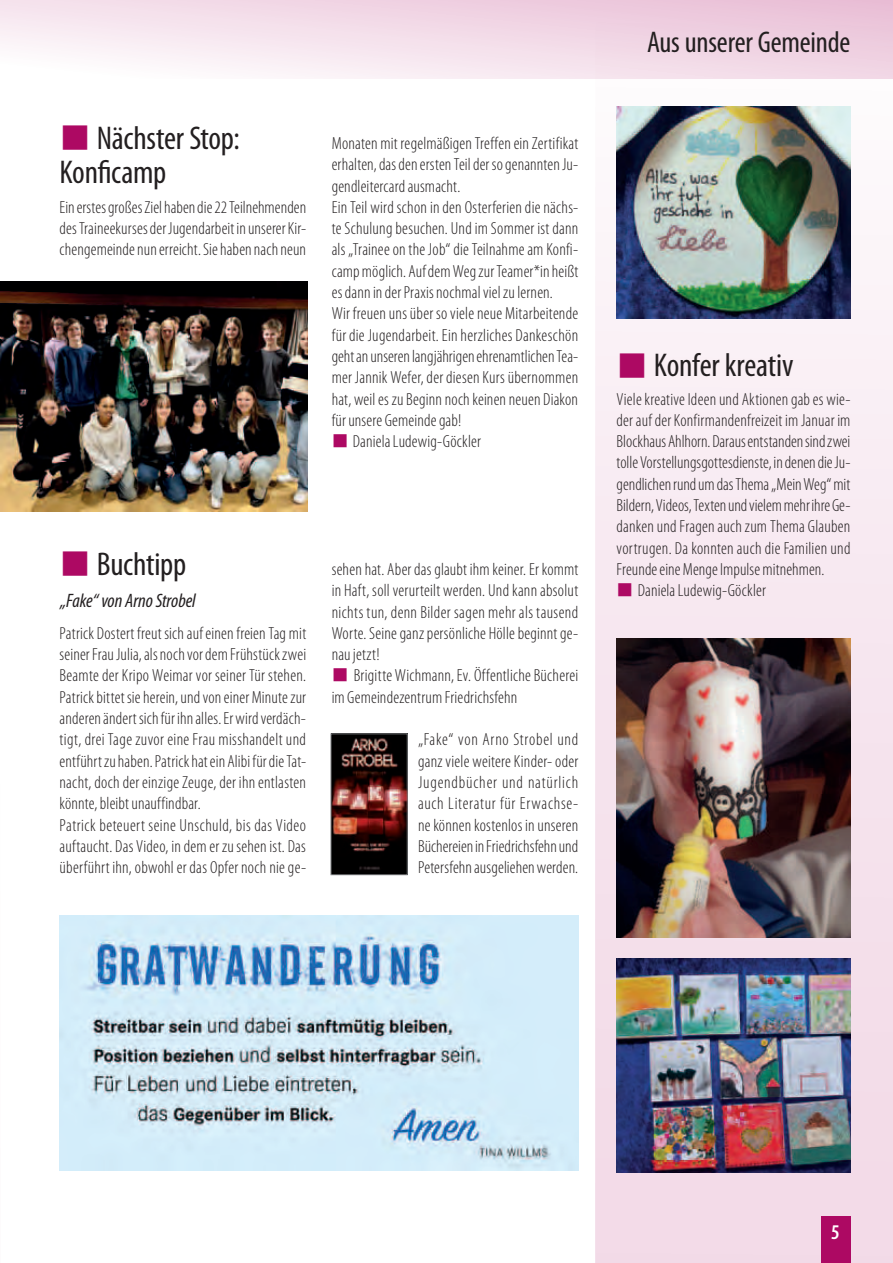
<style>
.page{position:relative;width:893px;height:1263px;background:#fff}
.page>*{position:absolute;margin:0;border:0;box-sizing:border-box;transform-origin:0 0}
.t1{font:condensed 33px/34.5px "Myriad Pro";letter-spacing:-.01em;color:#231f20}
.t2{font:condensed 30px "Myriad Pro";letter-spacing:-.005em;color:#231f20}
.t3{font:600 condensed 21px "Myriad Pro";color:#fff}
.t4{font:italic condensed 19.5px "Myriad Pro";letter-spacing:-.005em;color:#231f20}
.t5{font:300 condensed 17.55px/21.3px "Myriad Pro";letter-spacing:.01em;color:#231f20;text-align:justify}
.s1{color:#ad0963}
</style>
<div class="page">
<svg style="left:595px;top:106px;width:298px;height:1157px;fill:#f7e9f1"></svg>
<img style="left:60px;top:916px;width:518px;height:254px">
<svg style="left:1px;top:0;width:892px;height:79px"></svg>
<hr style="left:0;top:0;width:1px;height:79px;background:#ad0963">
<div style="left:821px;top:1216px;width:29px;height:47px;background:#ad0963"></div>
<img style="left:333px;top:736px;width:72px;height:137px">
<img style="left:617px;top:958px;width:233px;height:214px">
<img style="left:617px;top:107px;width:233px;height:212px">
<img style="left:617px;top:639px;width:233px;height:298px">
<img style="left:0;top:281px;width:308px;height:230px">
<h1 class="t1" style="left:60px;top:120px;width:182px"><span class="s1">■</span> Nächster Stop:<br>Konficamp</h1>
<p class="t5" style="left:60px;top:196px;width:248px">Ein erstes großes Ziel haben die 22 Teilnehmenden des Traineekurses der Jugendarbeit in unserer Kir&shy;chengemeinde nun erreicht. Sie haben nach neun</p>
<p class="t5" style="left:332px;top:132px;width:248px;text-align:left">Monaten mit regelmäßigen Treffen ein Zertifikat erhalten, das den ersten Teil der so genannten Ju&shy;gendleitercard ausmacht.<br>Ein Teil wird schon in den Osterferien die nächs&shy;te Schulung besuchen. Und im Sommer ist dann als „Trainee on the Job“ die Teilnahme am Konfi&shy;camp möglich. Auf dem Weg zur Teamer*in heißt es dann in der Praxis nochmal viel zu lernen.<br>Wir freuen uns über so viele neue Mitarbeitende für die Jugendarbeit. Ein herzliches Dankeschön geht an unseren langjährigen ehrenamtlichen Tea&shy;mer Jannik Wefer, der diesen Kurs übernommen hat, weil es zu Beginn noch keinen neuen Diakon für unsere Gemeinde gab!</p>
<p class="t5" style="left:332px;top:431px;width:151px"><span class="s1">■</span> Daniela Ludewig-Göckler</p>
<h1 class="t1" style="left:60px;top:546px;width:128px"><span class="s1">■</span> Buchtipp</h1>
<p class="t4" style="left:60px;top:589px;width:137px">„Fake“ von Arno Strobel</p>
<p class="t5" style="left:60px;top:622px;width:248px;text-align:left">Patrick Dostert freut sich auf einen freien Tag mit seiner Frau Julia, als noch vor dem Frühstück zwei Beamte der Kripo Weimar vor seiner Tür stehen.<br>Patrick bittet sie herein, und von einer Minute zur anderen ändert sich für ihn alles. Er wird verdäch&shy;tigt, drei Tage zuvor eine Frau misshandelt und entführt zu haben. Patrick hat ein Alibi für die Tat&shy;nacht, doch der einzige Zeuge, der ihn entlasten könnte, bleibt unauffindbar.<br>Patrick beteuert seine Unschuld, bis das Video auftaucht. Das Video, in dem er zu sehen ist. Das überführt ihn, obwohl er das Opfer noch nie ge-</p>
<p class="t5" style="left:332px;top:558px;width:248px">sehen hat. Aber das glaubt ihm keiner. Er kommt in Haft, soll verurteilt werden. Und kann absolut nichts tun, denn Bilder sagen mehr als tausend Worte. Seine ganz persönliche Hölle beginnt ge&shy;nau jetzt!</p>
<p class="t5" style="left:332px;top:665px;width:248px"><span class="s1">■</span> Brigitte Wichmann, Ev. Öffentliche Bücherei im Gemeindezentrum Friedrichsfehn</p>
<p class="t5" style="left:418px;top:729px;width:162px">„Fake“ von Arno Strobel und ganz viele weitere Kinder- oder Jugendbücher und natürlich auch Literatur für Erwachse&shy;ne können kostenlos in unseren Büchereien in Friedrichsfehn und Petersfehn ausgeliehen werden.</p>
<h2 class="t2" style="left:647px;top:24px;width:205px">Aus unserer Gemeinde</h2>
<h1 class="t1" style="left:617px;top:348px;width:178px"><span class="s1">■</span> Konfer kreativ</h1>
<p class="t5" style="left:617px;top:388px;width:235px">Viele kreative Ideen und Aktionen gab es wie&shy;der auf der Konfirmandenfreizeit im Januar im Blockhaus Ahlhorn. Daraus entstanden sind zwei tolle Vorstellungsgottesdienste, in denen die Ju&shy;gendlichen rund um das Thema „Mein Weg“ mit Bildern, Videos, Texten und vielem mehr ihre Ge&shy;danken und Fragen auch zum Thema Glauben vortrugen. Da konnten auch die Familien und Freunde eine Menge Impulse mitnehmen.</p>
<p class="t5" style="left:617px;top:580px;width:151px"><span class="s1">■</span> Daniela Ludewig-Göckler</p>
<p class="t3" style="left:831px;top:1219px;width:10px">5</p>
</div>
